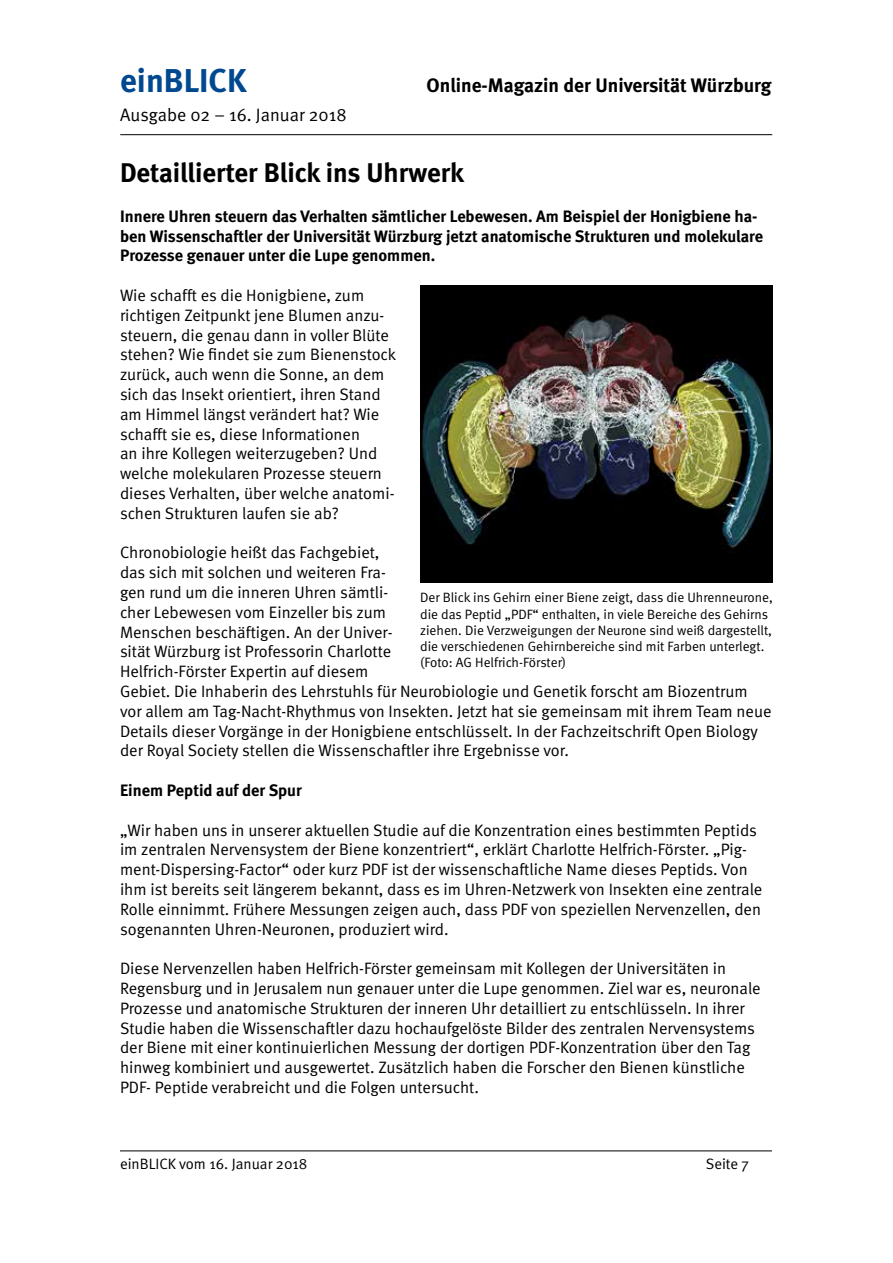
<style>
.page{position:relative;width:893px;height:1263px;background:#fff}
.page>*{position:absolute;margin:0;border:0;box-sizing:border-box;transform-origin:0 0}
.t1{font:700 33px "Meta";color:#004990}
.t2{font:700 27px "Meta";color:#000}
.t3{font:700 19.5px "Meta";color:#000}
.t4{font:18px "Meta Normal";color:#000}
.t5{font:16.5px/19.8px "Meta Normal";color:#000}
.t6{font:700 16.5px/19.8px "Meta";color:#000}
.t7{font:15px "Meta Normal";color:#000}
.t8{font:13.5px/16.2px "Meta Normal";color:#000}
</style>
<div class="page">
<hr style="left:120px;top:134px;width:652px;height:1px;background:#000">
<hr style="left:120px;top:1150px;width:652px;height:1px;background:#000">
<img style="left:421px;top:286px;width:352px;height:297px">
<h1 class="t1" style="left:120px;top:61px;width:128px">einBLICK</h1>
<p class="t3" style="left:427px;top:74px;width:346px">Online-Magazin der Universität Würzburg</p>
<p class="t4" style="left:120px;top:105px;width:228px">Ausgabe 02 – 16. Januar 2018</p>
<h2 class="t2" style="left:120px;top:157px;width:346px">Detaillierter Blick ins Uhrwerk</h2>
<p class="t6" style="left:120px;top:206px;width:644px">Innere Uhren steuern das Verhalten sämtlicher Lebewesen. Am Beispiel der Honigbiene ha&shy;ben Wissenschaftler der Universität Würzburg jetzt anatomische Strukturen und molekulare<br>Prozesse genauer unter die Lupe genommen.</p>
<p class="t5" style="left:120px;top:285px;width:278px">Wie schafft es die Honigbiene, zum richtigen Zeitpunkt jene Blumen anzu&shy;steuern, die genau dann in voller Blüte stehen? Wie findet sie zum Bienenstock zurück, auch wenn die Sonne, an dem sich das Insekt orientiert, ihren Stand am Himmel längst verändert hat? Wie schafft sie es, diese Informationen<br>an ihre Kollegen weiterzugeben? Und welche molekularen Prozesse steuern dieses Verhalten, über welche anatomi&shy;schen Strukturen laufen sie ab?</p>
<p class="t5" style="left:120px;top:542px;width:653px">Chronobiologie heißt das Fachgebiet,<br>das sich mit solchen und weiteren Fra-<br>gen rund um die inneren Uhren sämtli-<br>cher Lebewesen vom Einzeller bis zum<br>Menschen beschäftigen. An der Univer-<br>sität Würzburg ist Professorin Charlotte<br>Helfrich-Förster Expertin auf diesem<br>Gebiet. Die Inhaberin des Lehrstuhls für Neurobiologie und Genetik forscht am Biozentrum vor allem am Tag-Nacht-Rhythmus von Insekten. Jetzt hat sie gemeinsam mit ihrem Team neue Details dieser Vorgänge in der Honigbiene entschlüsselt. In der Fachzeitschrift Open Biology der Royal Society stellen die Wissenschaftler ihre Ergebnisse vor.</p>
<p class="t6" style="left:120px;top:780px;width:183px">Einem Peptid auf der Spur</p>
<p class="t5" style="left:120px;top:820px;width:644px">„Wir haben uns in unserer aktuellen Studie auf die Konzentration eines bestimmten Peptids im zentralen Nervensystem der Biene konzentriert“, erklärt Charlotte Helfrich-Förster. „Pig&shy;ment-Dispersing-Factor“ oder kurz PDF ist der wissenschaftliche Name dieses Peptids. Von ihm ist bereits seit längerem bekannt, dass es im Uhren-Netzwerk von Insekten eine zentrale Rolle einnimmt. Frühere Messungen zeigen auch, dass PDF von speziellen Nervenzellen, den sogenannten Uhren-Neuronen, produziert wird.</p>
<p class="t5" style="left:120px;top:958px;width:642px">Diese Nervenzellen haben Helfrich-Förster gemeinsam mit Kollegen der Universitäten in Regensburg und in Jerusalem nun genauer unter die Lupe genommen. Ziel war es, neuronale Prozesse und anatomische Strukturen der inneren Uhr detailliert zu entschlüsseln. In ihrer Studie haben die Wissenschaftler dazu hochaufgelöste Bilder des zentralen Nervensystems der Biene mit einer kontinuierlichen Messung der dortigen PDF-Konzentration über den Tag hinweg kombiniert und ausgewertet. Zusätzlich haben die Forscher den Bienen künstliche PDF- Peptide verabreicht und die Folgen untersucht.</p>
<p class="t8" style="left:420px;top:589px;width:354px">Der Blick ins Gehirn einer Biene zeigt, dass die Uhrenneurone, die das Peptid „PDF“ enthalten, in viele Bereiche des Gehirns ziehen. Die Verzweigungen der Neurone sind weiß dargestellt, die verschiedenen Gehirnbereiche sind mit Farben unterlegt. (Foto: AG Helfrich-Förster)</p>
<p class="t7" style="left:120px;top:1155px;width:189px">einBLICK vom 16. Januar 2018</p>
<p class="t7" style="left:706px;top:1155px;width:45px">Seite 7</p>
</div>
